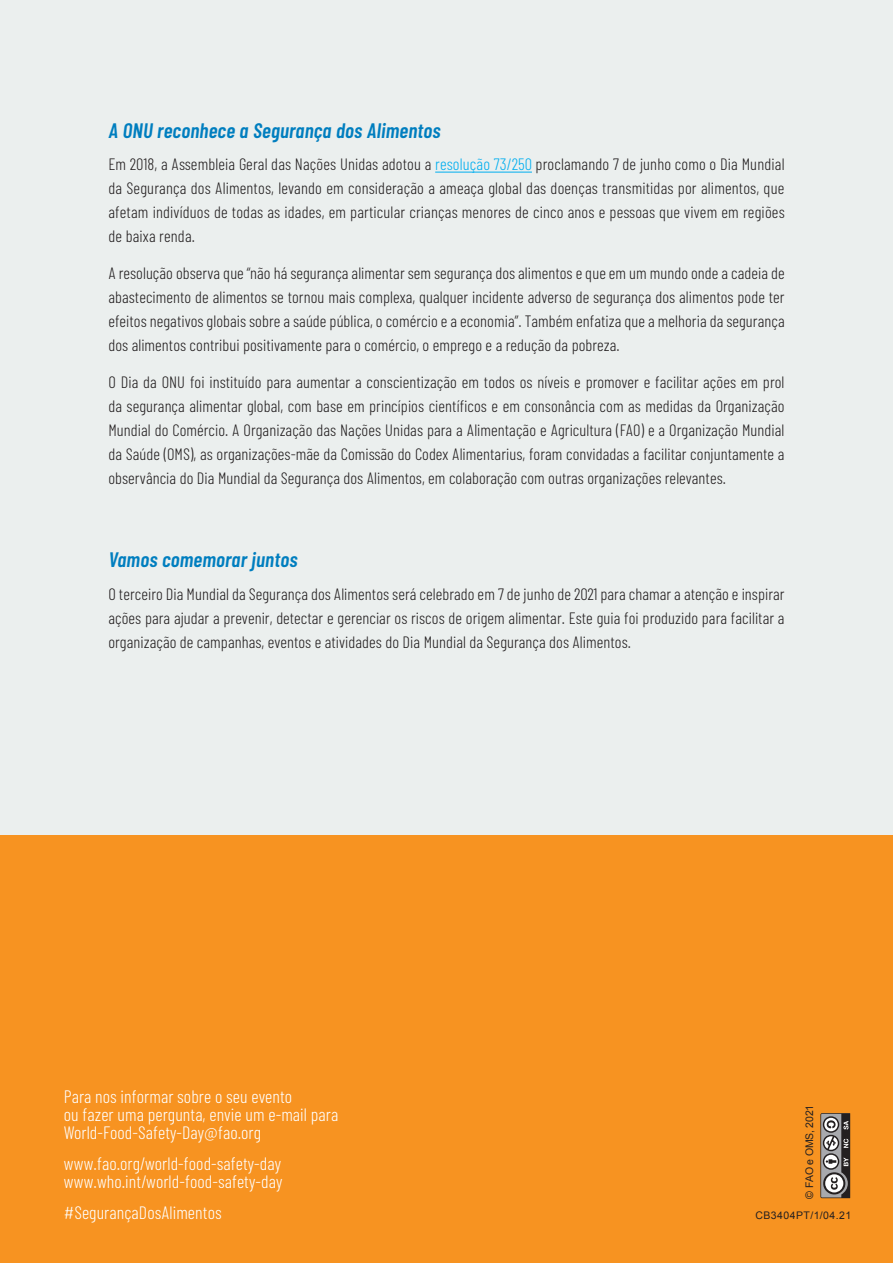
<style>
.page{position:relative;width:893px;height:1263px;background:#ebefee}
.page>*{position:absolute;margin:0;border:0;box-sizing:border-box;transform-origin:0 0}
.Title_2blu{font:italic 600 21px "Barlow Condensed";letter-spacing:.01em;color:#007ebf}
.Txt{font:300 18px/18px "Barlow Condensed";letter-spacing:.005em;color:#fff}
.Txt-2{font:300 16.5px/24px "Barlow Condensed";letter-spacing:.005em;color:#231f20;text-align:justify}
.t1{font:10.5px "Arial";letter-spacing:.04em;color:#231f20}
.t2{font:10.5px "Arial";letter-spacing:-.02em;color:#231f20}
.s1{color:#00aeef}
</style>
<div class="page">
<hr style="left:435px;top:172px;width:97px;height:1px;background:#00aeef">
<div style="left:0;top:836px;width:893px;height:427px;background:#f79321"></div>
<svg style="left:820px;top:1113px;width:30px;height:85px;background:#817e7e"></svg>
<p class="Title_2blu" style="left:108px;top:117px;width:334px">A ONU reconhece a Segurança dos Alimentos</p>
<p class="Txt-2" style="left:108px;top:152px;width:678px">Em 2018, a Assembleia Geral das Nações Unidas adotou a <span class="s1">resolução 73/250</span> proclamando 7 de junho como o Dia Mundial da Segurança dos Alimentos, levando em consideração a ameaça global das doenças transmitidas por alimentos, que afetam indivíduos de todas as idades, em particular crianças menores de cinco anos e pessoas que vivem em regiões de baixa renda.</p>
<p class="Txt-2" style="left:108px;top:261px;width:678px">A resolução observa que “não há segurança alimentar sem segurança dos alimentos e que em um mundo onde a cadeia de abastecimento de alimentos se tornou mais complexa, qualquer incidente adverso de segurança dos alimentos pode ter efeitos negativos globais sobre a saúde pública, o comércio e a economia”. Também enfatiza que a melhoria da segurança dos alimentos contribui positivamente para o comércio, o emprego e a redução da pobreza.</p>
<p class="Txt-2" style="left:108px;top:370px;width:678px">O Dia da ONU foi instituído para aumentar a conscientização em todos os níveis e promover e facilitar ações em prol da segurança alimentar global, com base em princípios científicos e em consonância com as medidas da Organização Mundial do Comércio. A Organização das Nações Unidas para a Alimentação e Agricultura (FAO) e a Organização Mundial da Saúde (OMS), as organizações-mãe da Comissão do Codex Alimentarius, foram convidadas a facilitar conjuntamente a observância do Dia Mundial da Segurança dos Alimentos, em colaboração com outras organizações relevantes.</p>
<p class="Title_2blu" style="left:108px;top:547px;width:191px">Vamos comemorar juntos</p>
<p class="Txt-2" style="left:108px;top:581px;width:678px">O terceiro Dia Mundial da Segurança dos Alimentos será celebrado em 7 de junho de 2021 para chamar a atenção e inspirar ações para ajudar a prevenir, detectar e gerenciar os riscos de origem alimentar. Este guia foi produzido para facilitar a organização de campanhas, eventos e atividades do Dia Mundial da Segurança dos Alimentos.</p>
<p class="Txt" style="left:64px;top:1087px;width:276px">Para nos informar sobre o seu evento<br>ou fazer uma pergunta, envie um e-mail para<br>World-Food-Safety-Day@fao.org</p>
<p class="Txt" style="left:64px;top:1154px;width:220px">www.fao.org/world-food-safety-day www.who.int/world-food-safety-day</p>
<p class="Txt" style="left:64px;top:1203px;width:159px">#SegurançaDosAlimentos</p>
<p class="t1" style="left:755px;top:1208px;width:97px">CB3404PT/1/04.21</p>
<p class="t2" style="left:803px;top:1199px;width:95px;rotate:-90deg">© FAO e OMS, 2021</p>
</div>
